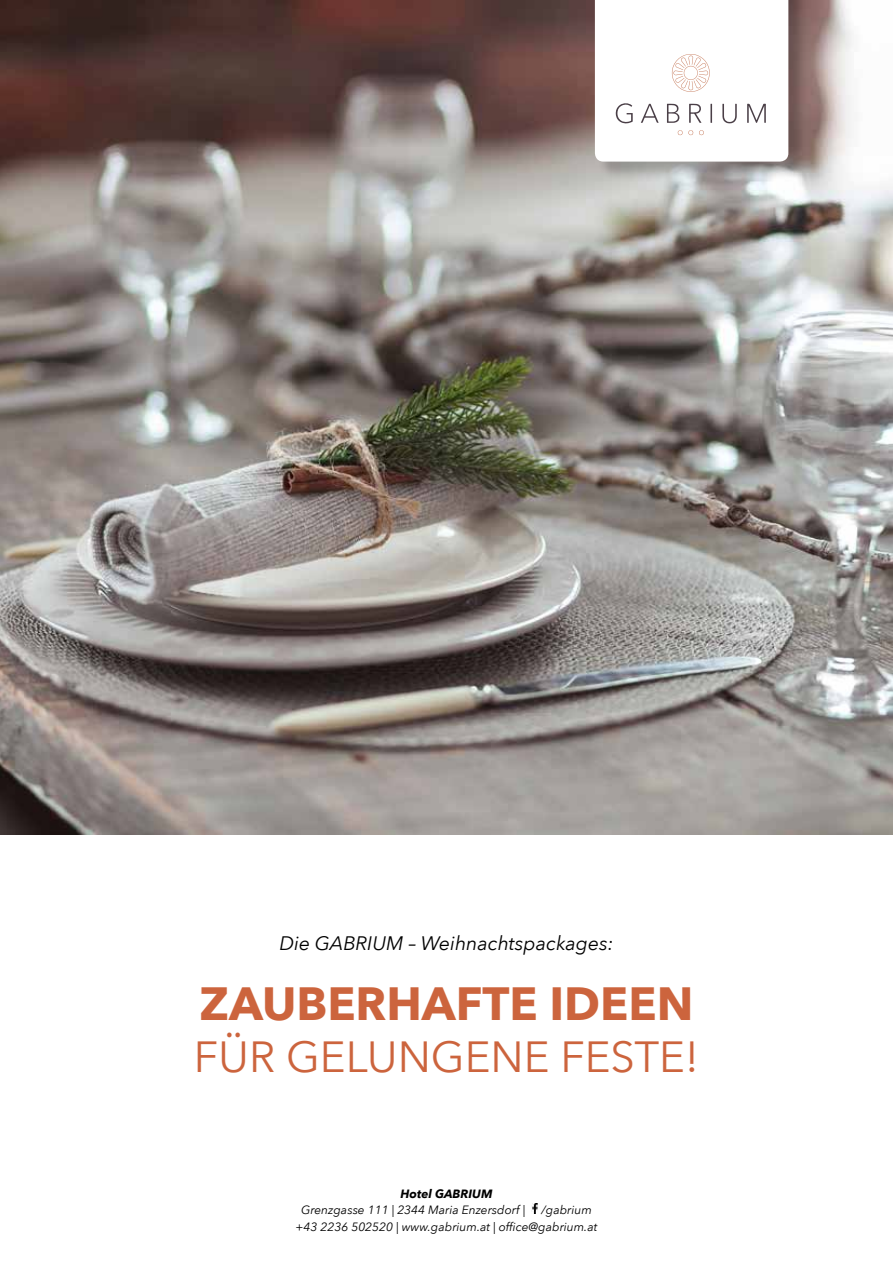
<style>
.page{position:relative;width:893px;height:1263px;background:#fff}
.page>*{position:absolute;margin:0;border:0;box-sizing:border-box;transform-origin:0 0}
.t1{font:700 46.5px "Avenir Next";color:#cc643d}
.t2{font:43.5px "Avenir Next";color:#cc643d}
.t3{font:italic 19.5px "Avenir Next";color:#000}
.t4{font:italic 12px/16.5px "Avenir Next";color:#000}
.t5{font:italic 700 12px "Avenir Next";color:#000}
</style>
<div class="page">
<img style="left:0;top:0;width:893px;height:834px">
<div style="left:597px;top:0;width:210px;height:180px;background:#000;opacity:.21"></div>
<svg style="left:595px;top:0;width:193px;height:162px"></svg>
<svg style="left:532px;top:1203px;width:6px;height:11px"></svg>
<h3 class="t3" style="left:279px;top:926px;width:336px">Die GABRIUM – Weihnachtspackages:</h3>
<h1 class="t1" style="left:199px;top:963px;width:495px">ZAUBERHAFTE IDEEN</h1>
<h2 class="t2" style="left:194px;top:1020px;width:507px">FÜR GELUNGENE FESTE!</h2>
<p class="t5" style="left:400px;top:1183px;width:93px">Hotel GABRIUM</p>
<p class="t4" style="left:301px;top:1201px;width:226px">Grenzgasse 111 | 2344 Maria Enzersdorf |</p>
<p class="t4" style="left:296px;top:1201px;width:303px;text-indent:246px">/gabrium +43 2236 502520 | www.gabrium.at | office@gabrium.at</p>
</div>
